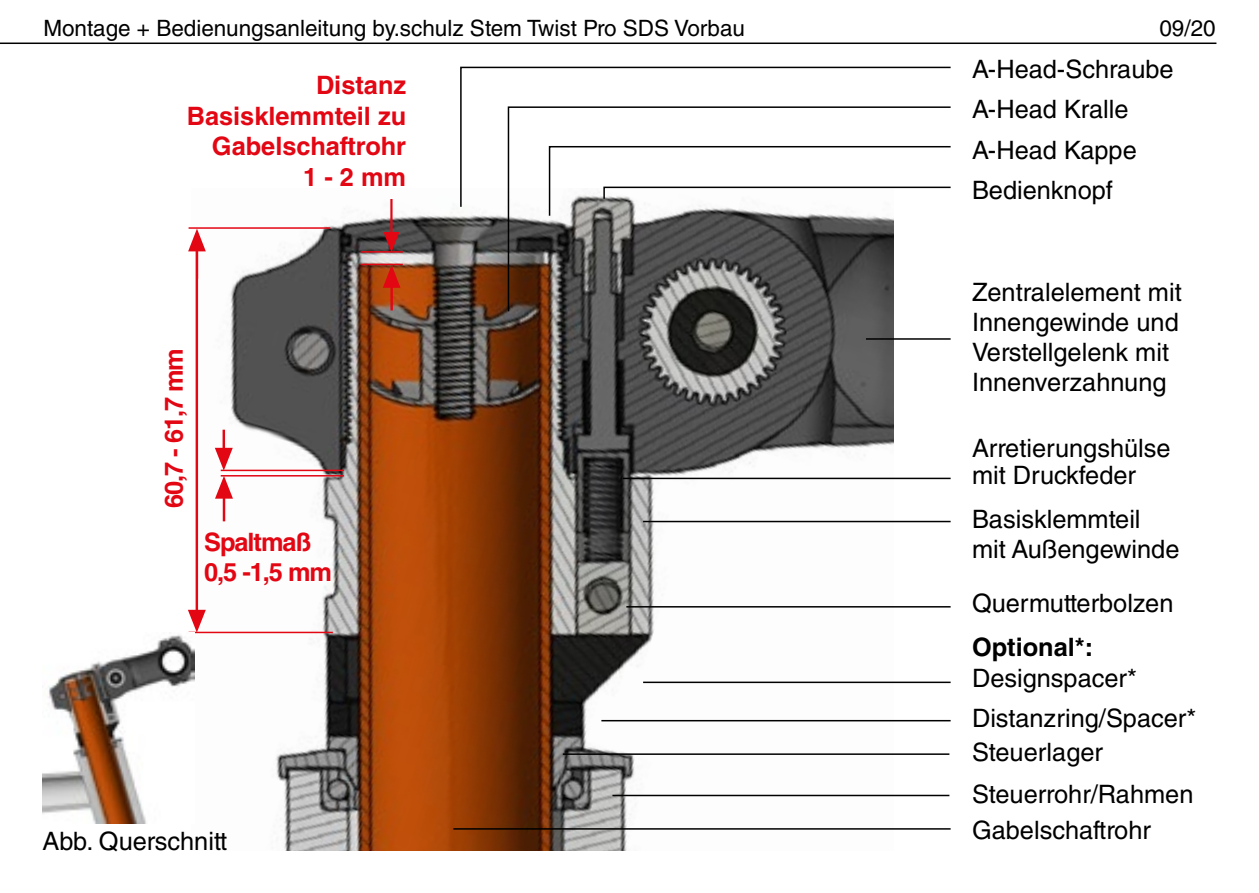
<style>
.page{position:relative;width:1259px;height:893px;background:#fff}
.page>*{position:absolute;margin:0;border:0;box-sizing:border-box;transform-origin:0 0}
.t1{font:25.5px/40.5px "Helvetica LT Std";color:#000}
.t2{font:700 25.5px/30.3px "Helvetica LT Std";color:#e30613;text-align:right}
.t3{font:700 25.5px/30.3px "Helvetica LT Std";letter-spacing:-.04em;color:#e30613}
.t4{font:700 25.5px "Helvetica LT Std";color:#000}
.t5{font:22.5px "Helvetica LT Std";color:#000}
</style>
<div class="page">
<img style="left:195px;top:212px;width:698px;height:638px">
<hr style="left:0;top:43px;width:1216px;height:1px;background:#000">
<hr style="left:601px;top:720px;width:349px;height:1px;background:#000">
<hr style="left:453px;top:828px;width:497px;height:2px;background:#000">
<hr style="left:563px;top:753px;width:386px;height:2px;background:#000">
<hr style="left:612px;top:795px;width:337px;height:1px;background:#000">
<hr style="left:643px;top:682px;width:307px;height:1px;background:#000">
<hr style="left:623px;top:478px;width:327px;height:1px;background:#000">
<hr style="left:643px;top:521px;width:307px;height:1px;background:#000">
<hr style="left:626px;top:606px;width:324px;height:2px;background:#000">
<hr style="left:866px;top:338px;width:84px;height:2px;background:#000">
<svg style="left:507px;top:208px;width:387px;height:105px;background:#5c5a58"></svg>
<svg style="left:460px;top:66px;width:491px;height:142px"></svg>
<hr style="left:221px;top:470px;width:123px;height:1px;background:#e30613">
<hr style="left:221px;top:475px;width:123px;height:1px;background:#e30613">
<hr style="left:189px;top:632px;width:144px;height:1px;background:#e30613">
<hr style="left:189px;top:227px;width:141px;height:2px;background:#e30613">
<svg style="left:215px;top:430px;width:18px;height:91px"></svg>
<hr style="left:361px;top:251px;width:42px;height:2px;background:#e30613">
<hr style="left:361px;top:264px;width:42px;height:1px;background:#e30613">
<svg style="left:383px;top:199px;width:16px;height:53px"></svg>
<svg style="left:383px;top:265px;width:17px;height:45px"></svg>
<svg style="left:188px;top:229px;width:18px;height:403px"></svg>
<img style="left:43px;top:632px;width:152px;height:192px">
<p class="t5" style="left:43px;top:15px;width:703px">Montage + Bedienungsanleitung by.schulz Stem Twist Pro SDS Vorbau</p>
<p class="t2" style="left:187px;top:70px;width:221px">Distanz<br>Basisklemmteil zu<br>Gabelschaftrohr<br>1 - 2 mm</p>
<p class="t2" style="left:158px;top:508px;width:162px;rotate:-90deg">60,7 - 61,7 mm</p>
<p class="t3" style="left:204px;top:526px;width:129px">Spaltmaß<br>0,5 -1,5 mm</p>
<p class="t1" style="left:43px;top:821px;width:186px">Abb. Querschnitt</p>
<p class="t5" style="left:1159px;top:15px;width:58px">09/20</p>
<p class="t1" style="left:972px;top:48px;width:203px">A-Head-Schraube<br>A-Head Kralle<br>A-Head Kappe<br>Bedienknopf</p>
<p class="t1" style="left:972px;top:277px;width:211px;line-height:30px">Zentralelement mit<br>Innengewinde und<br>Verstellgelenk mit<br>Innenverzahnung</p>
<p class="t1" style="left:972px;top:434px;width:200px;line-height:27px">Arretierungshülse mit Druckfeder</p>
<p class="t1" style="left:972px;top:504px;width:209px;line-height:30.3px">Basisklemmteil mit Außengewinde</p>
<p class="t1" style="left:972px;top:583px;width:203px">Quermutterbolzen</p>
<p class="t4" style="left:972px;top:632px;width:123px">Optional*:</p>
<p class="t1" style="left:972px;top:657px;width:226px">Designspacer*<br>Distanzring/Spacer*</p>
<p class="t1" style="left:972px;top:731px;width:223px;line-height:42px">Steuerlager<br>Steuerrohr/Rahmen</p>
<p class="t1" style="left:972px;top:810px;width:180px">Gabelschaftrohr</p>
</div>
